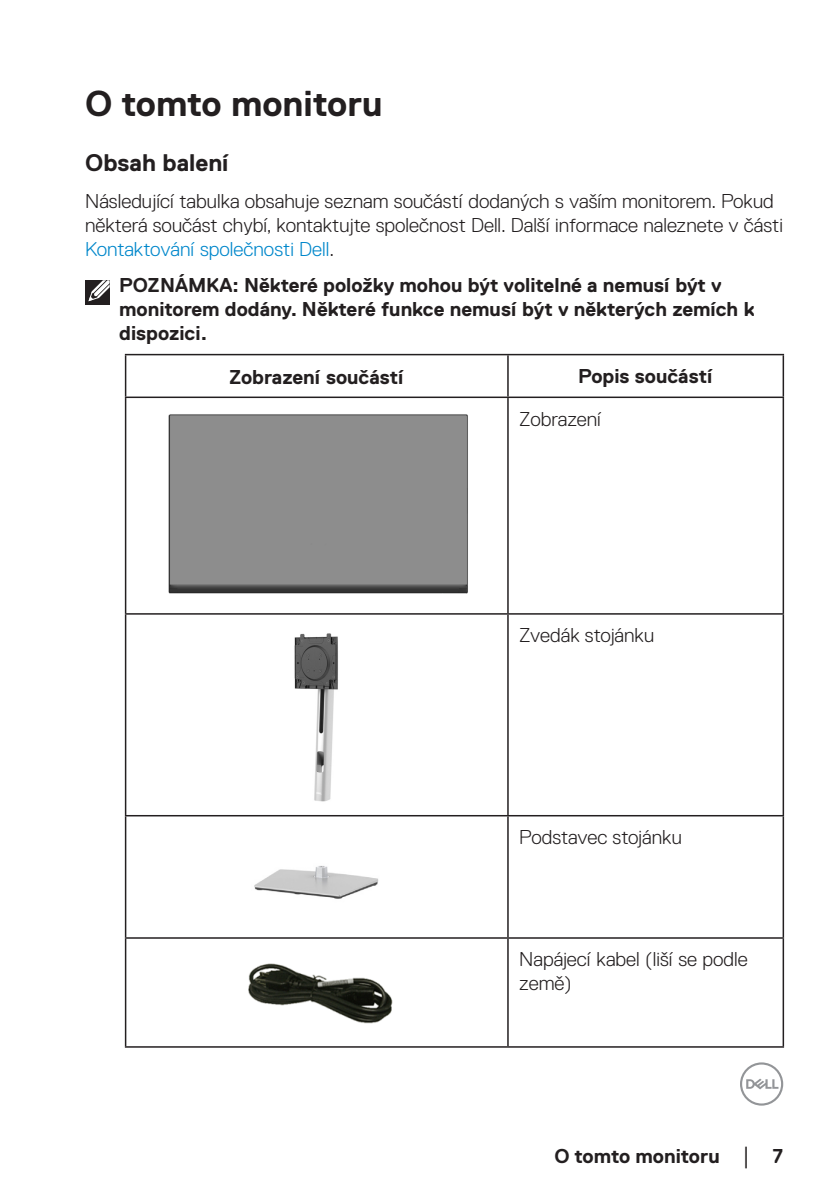
<style>
.page{position:relative;width:840px;height:1191px;background:#fff}
.page>*{position:absolute;margin:0;border:0;box-sizing:border-box;transform-origin:0 0}
.Head1{font:700 36px "Dell Replica";color:#231f20}
.Head2{font:700 24px "Dell Replica";color:#231f20}
.text{font:300 20px/24px "Dell Replica";color:#231f20}
.Note{font:700 20px/24px "Dell Replica";color:#231f20}
.text-2{font:700 20px "Dell Replica";color:#231f20}
.s1{color:#0087cb}
.s2{font-family:"Times New Roman";font-weight:400;font-size:18px}
</style>
<div class="page">
<svg style="left:740px;top:1062px;width:42px;height:43px"></svg>
<hr style="left:125px;top:354px;width:382px;height:1px;background:#231f20">
<hr style="left:125px;top:355px;width:1px;height:41px;background:#231f20">
<hr style="left:507px;top:354px;width:276px;height:1px;background:#231f20">
<hr style="left:507px;top:355px;width:1px;height:41px;background:#231f20">
<hr style="left:782px;top:355px;width:1px;height:41px;background:#231f20">
<hr style="left:125px;top:396px;width:382px;height:2px;background:#231f20">
<hr style="left:125px;top:398px;width:1px;height:215px;background:#231f20">
<hr style="left:507px;top:396px;width:276px;height:2px;background:#231f20">
<hr style="left:507px;top:398px;width:1px;height:215px;background:#231f20">
<hr style="left:782px;top:398px;width:1px;height:215px;background:#231f20">
<hr style="left:125px;top:613px;width:382px;height:1px;background:#231f20">
<hr style="left:125px;top:614px;width:1px;height:201px;background:#231f20">
<hr style="left:507px;top:613px;width:276px;height:1px;background:#231f20">
<hr style="left:507px;top:614px;width:1px;height:201px;background:#231f20">
<hr style="left:782px;top:614px;width:1px;height:201px;background:#231f20">
<hr style="left:125px;top:815px;width:382px;height:1px;background:#231f20">
<hr style="left:125px;top:816px;width:1px;height:121px;background:#231f20">
<hr style="left:507px;top:815px;width:276px;height:1px;background:#231f20">
<hr style="left:507px;top:816px;width:1px;height:121px;background:#231f20">
<hr style="left:782px;top:816px;width:1px;height:121px;background:#231f20">
<hr style="left:125px;top:937px;width:382px;height:1px;background:#231f20">
<hr style="left:125px;top:938px;width:1px;height:108px;background:#231f20">
<hr style="left:507px;top:937px;width:276px;height:1px;background:#231f20">
<hr style="left:507px;top:938px;width:1px;height:108px;background:#231f20">
<hr style="left:782px;top:938px;width:1px;height:108px;background:#231f20">
<hr style="left:125px;top:1046px;width:382px;height:1px;background:#231f20">
<hr style="left:507px;top:1046px;width:276px;height:1px;background:#231f20">
<img style="left:168px;top:414px;width:300px;height:180px">
<img style="left:294px;top:633px;width:44px;height:169px">
<img style="left:254px;top:866px;width:125px;height:33px">
<img style="left:248px;top:963px;width:145px;height:61px">
<div style="left:85px;top:280px;width:24px;height:25px;background:#231f20"></div>
<svg style="left:88px;top:280px;width:22px;height:22px"></svg>
<p class="Head1" style="left:85px;top:83px;width:299px">O tomto monitoru</p>
<p class="Head2" style="left:85px;top:150px;width:145px">Obsah balení</p>
<p class="text" style="left:85px;top:189px;width:699px">Následující tabulka obsahuje seznam součástí dodaných s vaším monitorem. Pokud některá součást chybí, kontaktujte společnost Dell. Další informace naleznete v části<br><span class="s1">Kontaktování společnosti Dell</span>.</p>
<p class="Note" style="left:119px;top:273px;width:636px">POZNÁMKA: Některé položky mohou být volitelné a nemusí být v monitorem dodány. Některé funkce nemusí být v některých zemích k dispozici.</p>
<p class="Note" style="left:229px;top:366px;width:176px">Zobrazení součástí</p>
<p class="text-2" style="left:578px;top:365px;width:135px">Popis součástí</p>
<p class="text" style="left:519px;top:407px;width:83px">Zobrazení</p>
<p class="text" style="left:519px;top:623px;width:136px">Zvedák stojánku</p>
<p class="text" style="left:519px;top:825px;width:164px">Podstavec stojánku</p>
<p class="text" style="left:519px;top:947px;width:230px">Napájecí kabel (liší se podle země)</p>
<p class="Note" style="left:554px;top:1143px;width:230px">O tomto monitoru <span class="s2">│</span> 7</p>
</div>
